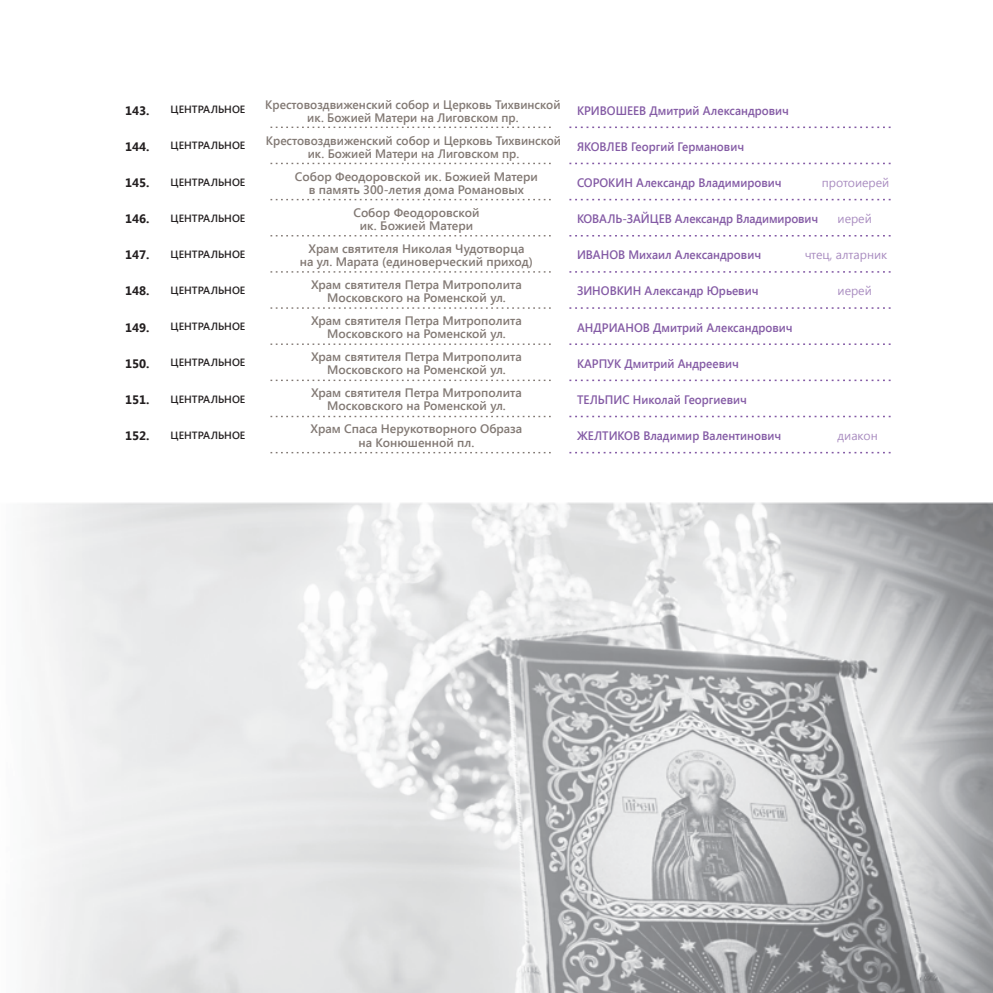
<style>
.page{position:relative;width:993px;height:993px;background:#fff}
.page>*{position:absolute;margin:0;border:0;box-sizing:border-box;transform-origin:0 0}
.t1{font:600 12.25px/13.1px "Segoe UI";color:#827974;text-align:center}
.t2{font:600 12.25px "Segoe UI";color:#845ba5;scale:.95 1}
.t3{font:700 12.25px "Segoe UI";color:#231f20}
.t4{font:12.25px "Segoe UI";color:#845ba5}
.t5{font:600 10.5px "Segoe UI";color:#231f20}
</style>
<div class="page">
<img style="left:34px;top:502px;width:958px;height:490px">
<svg style="left:270px;top:127px;width:280px;height:1px"></svg>
<svg style="left:569px;top:126px;width:322px;height:2px"></svg>
<svg style="left:270px;top:199px;width:280px;height:1px"></svg>
<svg style="left:569px;top:199px;width:322px;height:1px"></svg>
<svg style="left:270px;top:163px;width:280px;height:1px"></svg>
<svg style="left:569px;top:163px;width:322px;height:1px"></svg>
<svg style="left:270px;top:235px;width:280px;height:1px"></svg>
<svg style="left:569px;top:235px;width:322px;height:1px"></svg>
<svg style="left:270px;top:271px;width:280px;height:1px"></svg>
<svg style="left:569px;top:271px;width:322px;height:1px"></svg>
<svg style="left:270px;top:307px;width:280px;height:1px"></svg>
<svg style="left:569px;top:307px;width:322px;height:2px"></svg>
<svg style="left:270px;top:343px;width:280px;height:2px"></svg>
<svg style="left:569px;top:343px;width:322px;height:2px"></svg>
<svg style="left:270px;top:379px;width:280px;height:2px"></svg>
<svg style="left:569px;top:379px;width:322px;height:2px"></svg>
<svg style="left:270px;top:415px;width:280px;height:2px"></svg>
<svg style="left:569px;top:415px;width:322px;height:2px"></svg>
<svg style="left:270px;top:452px;width:280px;height:1px"></svg>
<svg style="left:569px;top:452px;width:322px;height:1px"></svg>
<p class="t3" style="left:125px;top:101px;width:26px">143.</p>
<p class="t3" style="left:125px;top:138px;width:26px">144.</p>
<p class="t3" style="left:125px;top:174px;width:26px">145.</p>
<p class="t3" style="left:125px;top:210px;width:26px">146.</p>
<p class="t3" style="left:125px;top:246px;width:26px">147.</p>
<p class="t3" style="left:125px;top:282px;width:26px">148.</p>
<p class="t3" style="left:125px;top:318px;width:26px">149.</p>
<p class="t3" style="left:125px;top:354px;width:26px">150.</p>
<p class="t3" style="left:125px;top:390px;width:26px">151.</p>
<p class="t3" style="left:125px;top:427px;width:26px">152.</p>
<p class="t5" style="left:170px;top:102px;width:76px">ЦЕНТРАЛЬНОЕ</p>
<p class="t5" style="left:170px;top:138px;width:76px">ЦЕНТРАЛЬНОЕ</p>
<p class="t5" style="left:170px;top:174px;width:76px">ЦЕНТРАЛЬНОЕ</p>
<p class="t5" style="left:170px;top:211px;width:76px">ЦЕНТРАЛЬНОЕ</p>
<p class="t5" style="left:170px;top:247px;width:76px">ЦЕНТРАЛЬНОЕ</p>
<p class="t5" style="left:170px;top:283px;width:76px">ЦЕНТРАЛЬНОЕ</p>
<p class="t5" style="left:170px;top:319px;width:76px">ЦЕНТРАЛЬНОЕ</p>
<p class="t5" style="left:170px;top:355px;width:76px">ЦЕНТРАЛЬНОЕ</p>
<p class="t5" style="left:170px;top:391px;width:76px">ЦЕНТРАЛЬНОЕ</p>
<p class="t5" style="left:170px;top:427px;width:76px">ЦЕНТРАЛЬНОЕ</p>
<p class="t1" style="left:265px;top:97px;width:296px">Крестовоздвиженский собор и Церковь Тихвинской ик. Божией Матери на Лиговском пр.</p>
<p class="t1" style="left:266px;top:133px;width:296px">Крестовоздвиженский собор и Церковь Тихвинской ик. Божией Матери на Лиговском пр.</p>
<p class="t1" style="left:295px;top:169px;width:244px">Собор Феодоровской ик. Божией Матери в память 300-летия дома Романовых</p>
<p class="t1" style="left:353px;top:205px;width:127px">Собор Феодоровской ик. Божией Матери</p>
<p class="t1" style="left:300px;top:241px;width:234px">Храм святителя Николая Чудотворца<br>на ул. Марата (единоверческий приход)</p>
<p class="t1" style="left:311px;top:277px;width:212px">Храм святителя Петра Митрополита<br>Московского на Роменской ул.</p>
<p class="t1" style="left:311px;top:313px;width:212px">Храм святителя Петра Митрополита<br>Московского на Роменской ул.</p>
<p class="t1" style="left:311px;top:349px;width:212px">Храм святителя Петра Митрополита<br>Московского на Роменской ул.</p>
<p class="t1" style="left:311px;top:386px;width:212px">Храм святителя Петра Митрополита<br>Московского на Роменской ул.</p>
<p class="t1" style="left:310px;top:422px;width:213px">Храм Спаса Нерукотворного Образа на Конюшенной пл.</p>
<p class="t2" style="left:576px;top:102px;width:224px">КРИВОШЕЕВ Дмитрий Александрович</p>
<p class="t2" style="left:576px;top:138px;width:177px">ЯКОВЛЕВ Георгий Германович</p>
<p class="t2" style="left:576px;top:174px;width:217px">СОРОКИН Александр Владимирович</p>
<p class="t2" style="left:576px;top:210px;width:255px">КОВАЛЬ-ЗАЙЦЕВ Александр Владимирович</p>
<p class="t2" style="left:576px;top:246px;width:195px">ИВАНОВ Михаил Александрович</p>
<p class="t2" style="left:576px;top:282px;width:192px">ЗИНОВКИН Александр Юрьевич</p>
<p class="t2" style="left:576px;top:318px;width:228px">АНДРИАНОВ Дмитрий Александрович</p>
<p class="t2" style="left:576px;top:355px;width:172px">КАРПУК Дмитрий Андреевич</p>
<p class="t2" style="left:576px;top:391px;width:180px">ТЕЛЬПИС Николай Георгиевич</p>
<p class="t2" style="left:576px;top:427px;width:216px">ЖЕЛТИКОВ Владимир Валентинович</p>
<p class="t4" style="left:821px;top:174px;width:69px">протоиерей</p>
<p class="t4" style="left:837px;top:210px;width:36px">иерей</p>
<p class="t4" style="left:804px;top:246px;width:84px">чтец, алтарник</p>
<p class="t4" style="left:837px;top:282px;width:36px">иерей</p>
<p class="t4" style="left:837px;top:427px;width:42px">диакон</p>
</div>
